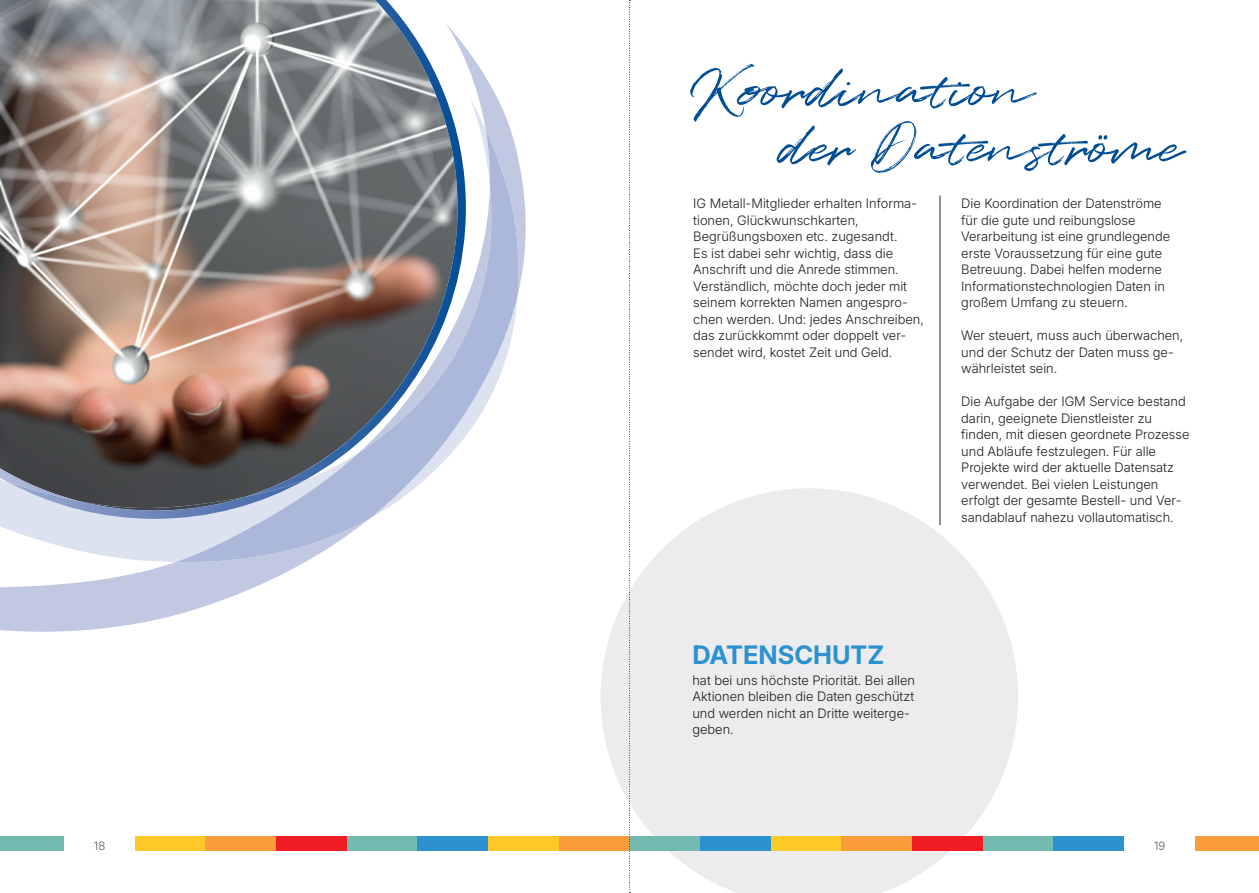
<style>
.page{position:relative;width:1259px;height:893px;background:#fff}
.page>*{position:absolute;margin:0;border:0;box-sizing:border-box;transform-origin:0 0}
.t1{font:57px/57px "Quentin";letter-spacing:-.005em;color:#014d95}
.t2{font:700 25.5px "Inter 18 pt";color:#2c91cf}
.t3{font:300 13.05px/16.5px "Inter 18 pt";color:#231f20}
.t4{font:300 11.55px "Inter 18 pt";color:#625b55}
</style>
<div class="page">
<svg style="left:0;top:48px;width:526px;height:584px"></svg>
<svg style="left:0;top:97px;width:518px;height:465px;fill:#dde2f0"></svg>
<svg style="left:175px;top:130px;width:344px;height:432px"></svg>
<img style="left:0;top:0;width:466px;height:501px">
<img style="left:375px;top:0;width:38px;height:50px">
<img style="left:407px;top:50px;width:50px;height:326px">
<img style="left:356px;top:375px;width:51px;height:59px">
<img style="left:305px;top:434px;width:51px;height:37px">
<img style="left:244px;top:470px;width:61px;height:10px">
<img style="left:0;top:468px;width:80px;height:33px">
<svg style="left:8px;top:480px;width:297px;height:39px;background:#878e9f"></svg>
<img style="left:79px;top:497px;width:166px;height:14px">
<svg style="left:601px;top:488px;width:417px;height:405px;fill:#ececee"></svg>
<hr style="left:939px;top:196px;width:1px;height:329px;background:#231f20">
<div style="left:771px;top:836px;width:70px;height:15px;background:#fec829"></div>
<div style="left:700px;top:836px;width:71px;height:15px;background:#2c91cf"></div>
<div style="left:629px;top:836px;width:71px;height:15px;background:#73bbb0"></div>
<div style="left:841px;top:836px;width:71px;height:15px;background:#f89d39"></div>
<div style="left:912px;top:836px;width:70px;height:15px;background:#ee1d23"></div>
<div style="left:982px;top:836px;width:71px;height:15px;background:#73bbb0"></div>
<div style="left:1053px;top:836px;width:71px;height:15px;background:#2c91cf"></div>
<div style="left:1194px;top:836px;width:65px;height:15px;background:#f89d39"></div>
<div style="left:135px;top:836px;width:70px;height:15px;background:#fec829"></div>
<div style="left:0;top:836px;width:64px;height:15px;background:#73bbb0"></div>
<div style="left:205px;top:836px;width:71px;height:15px;background:#f89d39"></div>
<div style="left:276px;top:836px;width:71px;height:15px;background:#ee1d23"></div>
<div style="left:347px;top:836px;width:70px;height:15px;background:#73bbb0"></div>
<div style="left:417px;top:836px;width:71px;height:15px;background:#2c91cf"></div>
<div style="left:488px;top:836px;width:71px;height:15px;background:#fec829"></div>
<div style="left:559px;top:836px;width:70px;height:15px;background:#f89d39"></div>
<svg style="left:629px;top:0;width:1px;height:893px"></svg>
<h1 class="t1" style="left:780px;top:65px;width:404px;text-indent:-87px">Koordination<br>der Datenströme</h1>
<p class="t3" style="left:693px;top:195px;width:232px">IG Metall-Mitglieder erhalten Informa&shy;tionen, Glückwunschkarten, Begrüßungsboxen etc. zugesandt.<br>Es ist dabei sehr wichtig, dass die Anschrift und die Anrede stimmen.<br>Verständlich, möchte doch jeder mit seinem korrekten Namen angespro&shy;chen werden. Und: jedes Anschreiben, das zurückkommt oder doppelt ver&shy;sendet wird, kostet Zeit und Geld.</p>
<p class="t3" style="left:961px;top:195px;width:210px">Die Koordination der Datenströme für die gute und reibungslose<br>Verarbeitung ist eine grundlegende erste Voraussetzung für eine gute<br>Betreuung. Dabei helfen moderne<br>Informationstechnologien Daten in großem Umfang zu steuern.</p>
<p class="t3" style="left:961px;top:327px;width:223px">Wer steuert, muss auch überwachen, und der Schutz der Daten muss ge&shy;währleistet sein.</p>
<p class="t3" style="left:961px;top:393px;width:230px">Die Aufgabe der IGM Service bestand darin, geeignete Dienstleister zu finden, mit diesen geordnete Prozesse und Abläufe festzulegen. Für alle Projekte wird der aktuelle Datensatz verwendet. Bei vielen Leistungen erfolgt der gesamte Bestell- und Ver&shy;sandablauf nahezu vollautomatisch.</p>
<h2 class="t2" style="left:692px;top:635px;width:193px">DATENSCHUTZ</h2>
<p class="t3" style="left:692px;top:671px;width:224px">hat bei uns höchste Priorität. Bei allen<br>Aktionen bleiben die Daten geschützt und werden nicht an Dritte weiterge&shy;geben.</p>
<p class="t4" style="left:94px;top:838px;width:13px">18</p>
<p class="t4" style="left:1154px;top:838px;width:13px">19</p>
</div>
